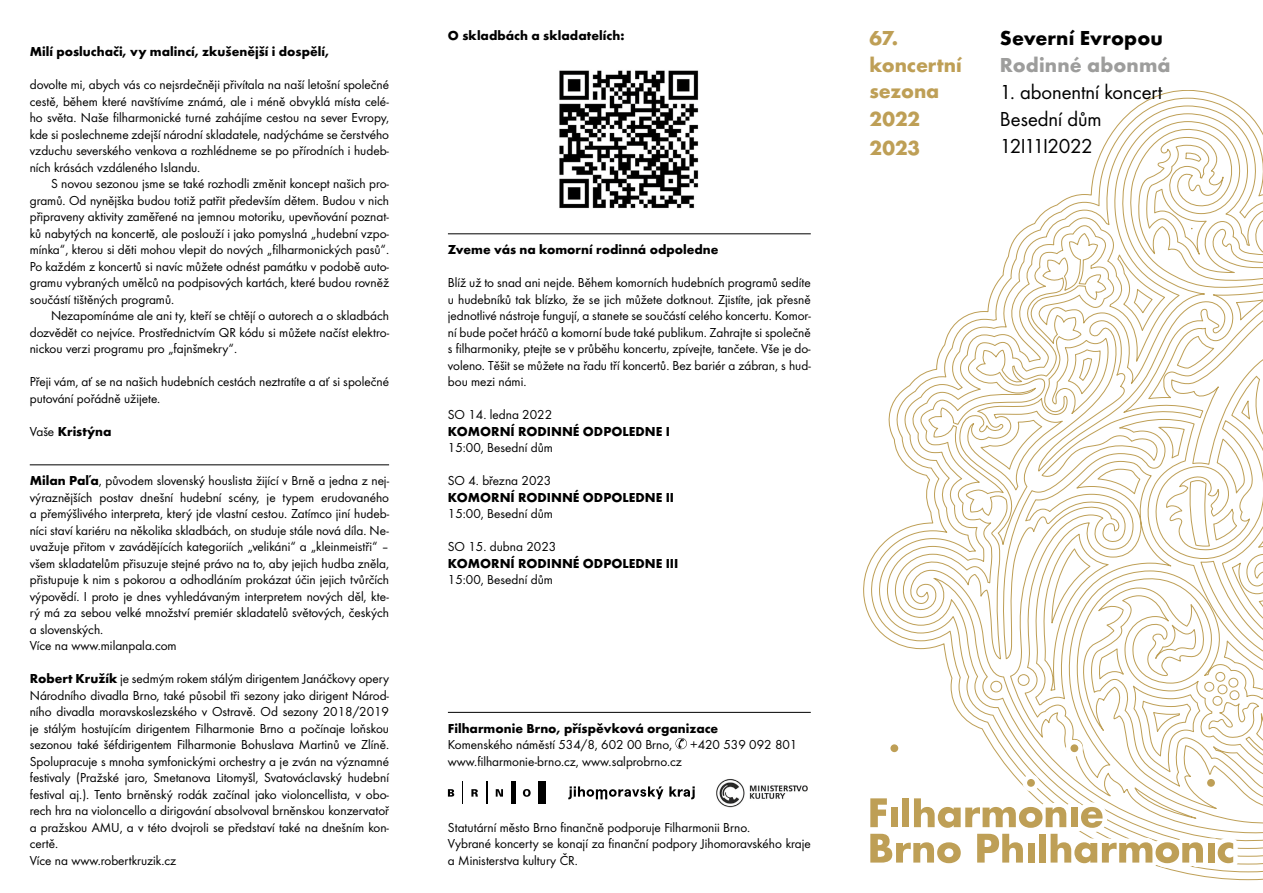
<style>
.page{position:relative;width:1263px;height:893px;background:#fff}
.page>*{position:absolute;margin:0;border:0;box-sizing:border-box;transform-origin:0 0}
.t1{font:21px/27px "Futura Boo";letter-spacing:-.005em;color:#000}
.t2{font:700 21px/26.2px "Futura";letter-spacing:-.005em;color:#be9f56}
.t3{font:700 21px "Futura";letter-spacing:.005em;color:#000}
.t4{font:700 21px "Futura";letter-spacing:.005em;color:#9d9d9c}
.t5{font:13.5px/16.5px "Futura Boo";color:#000;text-align:justify}
.t6{font:700 13.5px "Futura";color:#000}
.s1{font-family:"Futura Boo";font-weight:400}
.s2{font-family:"Futura";font-weight:700}
</style>
<div class="page">
<svg style="left:863px;top:90px;width:400px;height:790px"></svg>
<div style="left:886px;top:740px;width:17px;height:17px;border:9px solid #fff;border-radius:50%"></div>
<div style="left:1066px;top:740px;width:17px;height:17px;border:9px solid #fff;border-radius:50%"></div>
<div style="left:1022px;top:774px;width:17px;height:17px;border:9px solid #fff;border-radius:50%"></div>
<div style="left:1202px;top:774px;width:17px;height:17px;border:9px solid #fff;border-radius:50%"></div>
<div style="left:890px;top:744px;width:8px;height:8px;background:#be9f56;border-radius:50%"></div>
<div style="left:1070px;top:744px;width:8px;height:8px;background:#be9f56;border-radius:50%"></div>
<div style="left:1027px;top:779px;width:8px;height:8px;background:#be9f56;border-radius:50%"></div>
<div style="left:1207px;top:779px;width:8px;height:8px;background:#be9f56;border-radius:50%"></div>
<svg style="left:863px;top:789px;width:379px;height:83px"></svg>
<hr style="left:30px;top:464px;width:359px;height:1px;background:#000">
<hr style="left:448px;top:233px;width:363px;height:1px;background:#000">
<hr style="left:448px;top:712px;width:363px;height:1px;background:#000">
<svg style="left:675px;top:738px;width:12px;height:11px"></svg>
<svg style="left:462px;top:781px;width:1px;height:23px"></svg>
<hr style="left:486px;top:781px;width:2px;height:23px;background:#000">
<hr style="left:511px;top:781px;width:4px;height:23px;background:#000">
<div style="left:538px;top:781px;width:8px;height:23px;background:#000"></div>
<svg style="left:523px;top:789px;width:8px;height:8px"></svg>
<svg style="left:496px;top:789px;width:7px;height:8px"></svg>
<svg style="left:471px;top:789px;width:7px;height:8px"></svg>
<svg style="left:448px;top:789px;width:6px;height:8px"></svg>
<img style="left:716px;top:779px;width:92px;height:29px">
<svg style="left:568px;top:786px;width:95px;height:13px"></svg>
<svg style="left:669px;top:786px;width:26px;height:13px"></svg>
<img style="left:559px;top:70px;width:140px;height:139px">
<p class="t6" style="left:30px;top:42px;width:301px">Milí posluchači, vy malincí, zkušenější i dospělí,</p>
<p class="t5" style="left:30px;top:76px;width:361px">dovolte mi, abych vás co nejsrdečněji přivítala na naší letošní společné cestě, během které navštívíme známá, ale i méně obvyklá místa celé&shy;ho světa. Naše filharmonické turné zahájíme cestou na sever Evropy, kde si poslechneme zdejší národní skladatele, nadýcháme se čerstvého vzduchu severského venkova a rozhlédneme se po přírodních i hudeb&shy;ních krásách vzdáleného Islandu.</p>
<p class="t5" style="left:30px;top:175px;width:361px;text-indent:21px">S novou sezonou jsme se také rozhodli změnit koncept našich pro&shy;gramů. Od nynějška budou totiž patřit především dětem. Budou v nich připraveny aktivity zaměřené na jemnou motoriku, upevňování poznat&shy;ků nabytých na koncertě, ale poslouží i jako pomyslná „hudební vzpo&shy;mínka“, kterou si děti mohou vlepit do nových „filharmonických pasů“.<br>Po každém z koncertů si navíc můžete odnést památku v podobě auto&shy;gramu vybraných umělců na podpisových kartách, které budou rovněž součástí tištěných programů.</p>
<p class="t5" style="left:30px;top:307px;width:361px;text-indent:21px">Nezapomínáme ale ani ty, kteří se chtějí o autorech a o skladbách dozvědět co nejvíce. Prostřednictvím QR kódu si můžete načíst elektro&shy;nickou verzi programu pro „fajnšmekry“.</p>
<p class="t5" style="left:30px;top:373px;width:361px">Přeji vám, ať se na našich hudebních cestách neztratíte a ať si společné putování pořádně užijete.</p>
<p class="t6" style="left:30px;top:421px;width:83px"><span class="s1">Vaše</span> Kristýna</p>
<p class="t5" style="left:30px;top:472px;width:361px;text-align:left"><span class="s2">Milan Paľa</span>, původem slovenský houslista žijící v Brně a jedna z nej&shy;výraznějších postav dnešní hudební scény, je typem erudovaného a přemýšlivého interpreta, který jde vlastní cestou. Zatímco jiní hudeb&shy;níci staví kariéru na několika skladbách, on studuje stále nová díla. Ne&shy;uvažuje přitom v zavádějících kategoriích „velikáni“ a „kleinmeistři“ – všem skladatelům přisuzuje stejné právo na to, aby jejich hudba zněla, přistupuje k nim s pokorou a odhodláním prokázat účin jejich tvůrčích výpovědí. I proto je dnes vyhledávaným interpretem nových děl, kte&shy;rý má za sebou velké množství premiér skladatelů světových, českých a slovenských.<br>Více na www.milanpala.com</p>
<p class="t5" style="left:30px;top:670px;width:361px;text-align:left"><span class="s2">Robert Kružík</span> je sedmým rokem stálým dirigentem Janáčkovy opery Národního divadla Brno, také působil tři sezony jako dirigent Národ&shy;ního divadla moravskoslezského v Ostravě. Od sezony 2018/2019 je stálým hostujícím dirigentem Filharmonie Brno a počínaje loňskou sezonou také šéfdirigentem Filharmonie Bohuslava Martinů ve Zlíně.<br>Spolupracuje s mnoha symfonickými orchestry a je zván na významné festivaly (Pražské jaro, Smetanova Litomyšl, Svatováclavský hudební festival aj.). Tento brněnský rodák začínal jako violoncellista, v obo&shy;rech hra na violoncello a dirigování absolvoval brněnskou konzervatoř a pražskou AMU, a v této dvojroli se představí také na dnešním kon&shy;certě.<br>Více na www.robertkruzik.cz</p>
<p class="t6" style="left:448px;top:26px;width:178px">O skladbách a skladatelích:</p>
<p class="t6" style="left:448px;top:240px;width:272px">Zveme vás na komorní rodinná odpoledne</p>
<p class="t5" style="left:448px;top:274px;width:364px">Blíž už to snad ani nejde. Během komorních hudebních programů sedíte u hudebníků tak blízko, že se jich můžete dotknout. Zjistíte, jak přesně jednotlivé nástroje fungují, a stanete se součástí celého koncertu. Komor&shy;ní bude počet hráčů a komorní bude také publikum. Zahrajte si společně s filharmoniky, ptejte se v průběhu koncertu, zpívejte, tančete. Vše je do&shy;voleno. Těšit se můžete na řadu tří koncertů. Bez bariér a zábran, s hud&shy;bou mezi námi.</p>
<p class="t5" style="left:448px;top:406px;width:106px">SO 14. ledna 2022</p>
<p class="t6" style="left:448px;top:422px;width:223px">KOMORNÍ RODINNÉ ODPOLEDNE I</p>
<p class="t5" style="left:448px;top:439px;width:107px">15:00, Besední dům</p>
<p class="t5" style="left:448px;top:472px;width:105px">SO 4. března 2023</p>
<p class="t6" style="left:448px;top:488px;width:228px">KOMORNÍ RODINNÉ ODPOLEDNE II</p>
<p class="t5" style="left:448px;top:505px;width:107px">15:00, Besední dům</p>
<p class="t5" style="left:448px;top:538px;width:110px">SO 15. dubna 2023</p>
<p class="t6" style="left:448px;top:554px;width:232px">KOMORNÍ RODINNÉ ODPOLEDNE III</p>
<p class="t5" style="left:448px;top:571px;width:107px">15:00, Besední dům</p>
<p class="t6" style="left:448px;top:719px;width:272px">Filharmonie Brno, příspěvková organizace</p>
<p class="t5" style="left:448px;top:736px;width:226px">Komenského náměstí 534/8, 602 00 Brno,</p>
<p class="t5" style="left:690px;top:736px;width:109px">+420 539 092 801</p>
<p class="t5" style="left:448px;top:752px;width:236px">www.filharmonie-brno.cz, www.salprobrno.cz</p>
<p class="t5" style="left:448px;top:818px;width:364px;text-align:left">Statutární město Brno finančně podporuje Filharmonii Brno.<br>Vybrané koncerty se konají za finanční podpory Jihomoravského kraje a Ministerstva kultury ČR.</p>
<h1 class="t2" style="left:870px;top:24px;width:94px">67. koncertní sezona</h1>
<h1 class="t2" style="left:870px;top:104px;width:52px;line-height:28.5px">2022<br>2023</h1>
<h1 class="t3" style="left:1000px;top:23px;width:164px">Severní Evropou</h1>
<h1 class="t4" style="left:1000px;top:50px;width:172px">Rodinné abonmá</h1>
<h1 class="t1" style="left:1000px;top:78px;width:164px">1. abonentní koncert<br>Besední dům<br>12I11I2022</h1>
</div>
